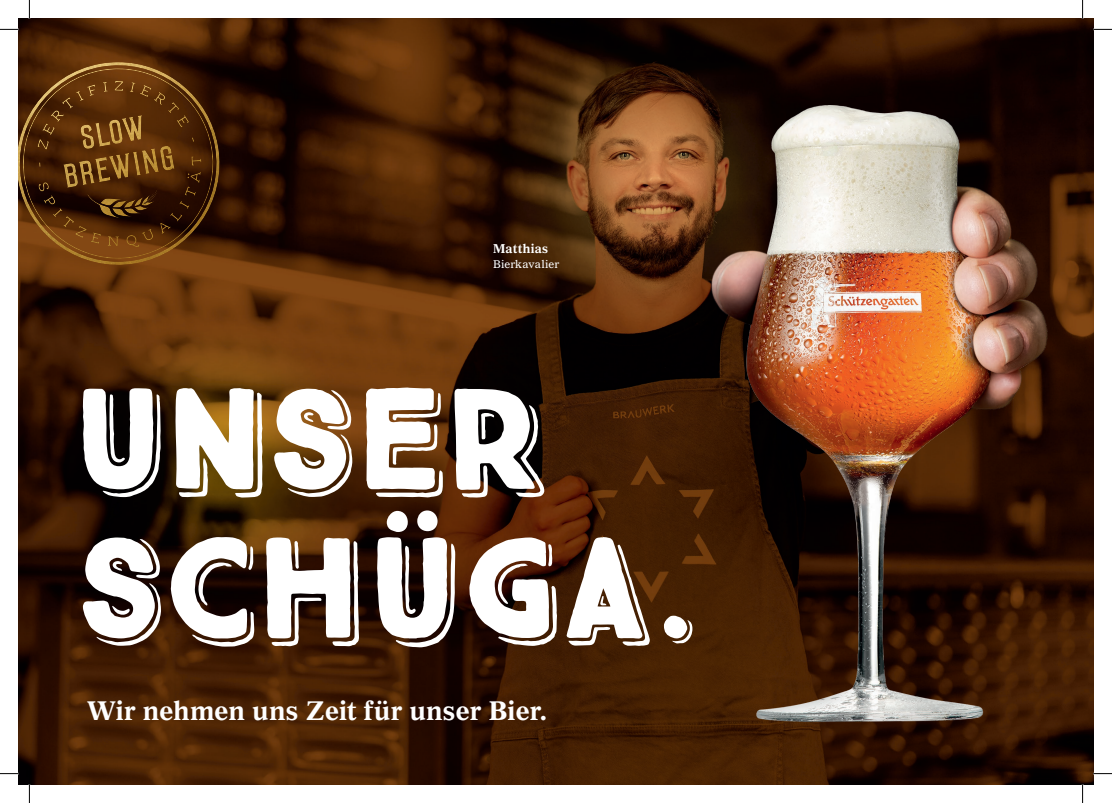
<style>
.page{position:relative;width:1112px;height:803px;background:#fff}
.page>*{position:absolute;margin:0;border:0;box-sizing:border-box;transform-origin:0 0}
.t1{font:143.75px/148.8px "True North 3 D Black";letter-spacing:-.025em;color:#fff}
.t2{font:700 26.25px "Gazette LT Std";letter-spacing:-.005em;color:#fff}
.t3{font:700 12.5px "Gazette LT Std";letter-spacing:.02em;color:#fff}
.t4{font:11px "Gazette LT Std";color:#fff}
</style>
<div class="page">
<img style="left:19px;top:19px;width:1073px;height:765px">
<img style="left:711px;top:106px;width:336px;height:650px">
<img style="left:19px;top:62px;width:200px;height:203px">
<svg style="left:0;top:29px;width:19px;height:1px"></svg>
<svg style="left:1092px;top:29px;width:19px;height:1px"></svg>
<svg style="left:0;top:773px;width:19px;height:1px"></svg>
<svg style="left:1092px;top:773px;width:19px;height:1px"></svg>
<svg style="left:29px;top:0;width:1px;height:19px"></svg>
<svg style="left:29px;top:784px;width:1px;height:19px"></svg>
<svg style="left:1081px;top:0;width:2px;height:19px"></svg>
<svg style="left:1081px;top:784px;width:2px;height:19px"></svg>
<p class="t3" style="left:493px;top:240px;width:56px">Matthias</p>
<p class="t4" style="left:493px;top:257px;width:67px">Bierkavalier</p>
<h1 class="t1" style="left:71px;top:370px;width:627px">UNSER<br>SCHÜGA.</h1>
<p class="t2" style="left:87px;top:694px;width:461px">Wir nehmen uns Zeit für unser Bier.</p>
</div>
